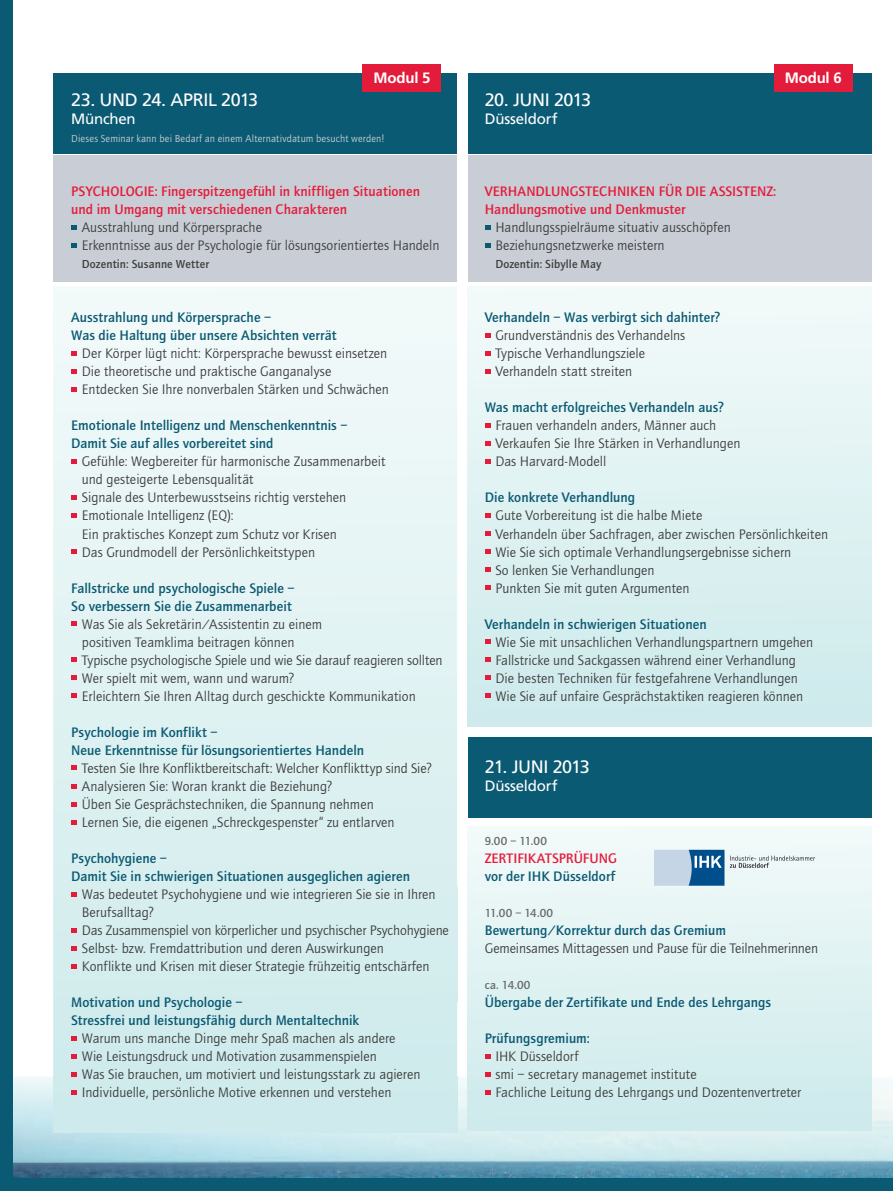
<style>
.page{position:relative;width:893px;height:1191px;background:#fff}
.page>*{position:absolute;margin:0;border:0;box-sizing:border-box;transform-origin:0 0}
.t1{font:18px "Frutiger LT";letter-spacing:-.025em;color:#fff}
.t2{font:15px "Frutiger LT";letter-spacing:-.015em;color:#fff}
.t3{font:700 15px "Frutiger LT";letter-spacing:-.015em;color:#fff}
.t4{font:14.25px/18px "Quay Sans EF";letter-spacing:.005em;color:#3e3e3f}
.t5{font:500 14.25px/18px "Quay Sans EF";letter-spacing:.005em;color:#0b5a73}
.t6{font:500 14.25px/18px "Quay Sans EF";letter-spacing:.005em;color:#e41c3b}
.t7{font:500 12px "Quay Sans EF";letter-spacing:.01em;color:#3e3e3f}
.t8{font:500 12px "Quay Sans EF";letter-spacing:.03em;color:#69696c}
.t9{font:10.5px "Quay Sans EF";letter-spacing:.015em;color:#c9cdd5}
</style>
<div class="page">
<img style="left:13px;top:1076px;width:880px;height:102px">
<div style="left:468px;top:736px;width:404px;height:81px;background:#0b5a73"></div>
<div style="left:468px;top:826px;width:404px;height:250px;background:linear-gradient(to bottom,#f2fafa,#d3eded)"></div>
<div style="left:468px;top:1076px;width:404px;height:54px;background:#cfebec"></div>
<div style="left:468px;top:286px;width:404px;height:440px;background:linear-gradient(to bottom,#f3fafa,#cdeaeb)"></div>
<div style="left:468px;top:156px;width:404px;height:126px;background:#c9cdd5"></div>
<div style="left:468px;top:72px;width:404px;height:81px;background:#0b5a73"></div>
<svg style="left:53px;top:287px;width:404px;height:789px"></svg>
<div style="left:53px;top:1076px;width:404px;height:56px;background:#ceeaec"></div>
<div style="left:409px;top:887px;width:48px;height:114px;background:#d5edee"></div>
<div style="left:53px;top:156px;width:404px;height:126px;background:#c9cdd5"></div>
<div style="left:53px;top:72px;width:404px;height:81px;background:#0b5a73"></div>
<div style="left:0;top:1178px;width:893px;height:13px;background:#0b5a73"></div>
<div style="left:0;top:0;width:13px;height:1191px;background:#0b5a73"></div>
<svg style="left:485px;top:225px;width:6px;height:5px"></svg>
<svg style="left:485px;top:243px;width:6px;height:5px"></svg>
<svg style="left:485px;top:333px;width:6px;height:5px"></svg>
<svg style="left:485px;top:351px;width:6px;height:5px"></svg>
<svg style="left:485px;top:369px;width:6px;height:5px"></svg>
<svg style="left:485px;top:423px;width:6px;height:5px"></svg>
<svg style="left:485px;top:441px;width:6px;height:5px"></svg>
<svg style="left:485px;top:459px;width:6px;height:5px"></svg>
<svg style="left:485px;top:513px;width:6px;height:5px"></svg>
<svg style="left:485px;top:531px;width:6px;height:5px"></svg>
<svg style="left:485px;top:549px;width:6px;height:5px"></svg>
<svg style="left:485px;top:567px;width:6px;height:5px"></svg>
<svg style="left:485px;top:585px;width:6px;height:5px"></svg>
<svg style="left:485px;top:639px;width:6px;height:5px"></svg>
<svg style="left:485px;top:657px;width:6px;height:5px"></svg>
<svg style="left:485px;top:675px;width:6px;height:5px"></svg>
<svg style="left:485px;top:693px;width:6px;height:5px"></svg>
<svg style="left:485px;top:1053px;width:6px;height:5px"></svg>
<svg style="left:485px;top:1071px;width:6px;height:5px"></svg>
<svg style="left:485px;top:1089px;width:6px;height:5px"></svg>
<svg style="left:71px;top:225px;width:6px;height:5px"></svg>
<svg style="left:71px;top:243px;width:6px;height:5px"></svg>
<svg style="left:71px;top:351px;width:6px;height:5px"></svg>
<svg style="left:71px;top:369px;width:6px;height:5px"></svg>
<svg style="left:71px;top:387px;width:6px;height:5px"></svg>
<svg style="left:71px;top:459px;width:6px;height:5px"></svg>
<svg style="left:71px;top:495px;width:6px;height:5px"></svg>
<svg style="left:71px;top:513px;width:6px;height:5px"></svg>
<svg style="left:71px;top:549px;width:6px;height:5px"></svg>
<svg style="left:71px;top:621px;width:6px;height:5px"></svg>
<svg style="left:71px;top:657px;width:6px;height:5px"></svg>
<svg style="left:71px;top:675px;width:6px;height:5px"></svg>
<svg style="left:71px;top:693px;width:6px;height:5px"></svg>
<svg style="left:71px;top:765px;width:6px;height:5px"></svg>
<svg style="left:71px;top:783px;width:6px;height:5px"></svg>
<svg style="left:71px;top:801px;width:6px;height:5px"></svg>
<svg style="left:71px;top:819px;width:6px;height:5px"></svg>
<svg style="left:71px;top:891px;width:6px;height:5px"></svg>
<svg style="left:71px;top:927px;width:6px;height:5px"></svg>
<svg style="left:71px;top:945px;width:6px;height:5px"></svg>
<svg style="left:71px;top:963px;width:6px;height:5px"></svg>
<svg style="left:71px;top:1035px;width:6px;height:5px"></svg>
<svg style="left:71px;top:1053px;width:6px;height:5px"></svg>
<svg style="left:71px;top:1071px;width:6px;height:5px"></svg>
<svg style="left:71px;top:1089px;width:6px;height:5px"></svg>
<div style="left:363px;top:64px;width:78px;height:27px;background:#e41c3b"></div>
<div style="left:774px;top:64px;width:78px;height:27px;background:#e41c3b"></div>
<svg style="left:730px;top:855px;width:85px;height:13px"></svg>
<svg style="left:655px;top:849px;width:69px;height:36px"></svg>
<p class="t3" style="left:373px;top:69px;width:58px">Modul 5</p>
<p class="t3" style="left:785px;top:69px;width:58px">Modul 6</p>
<p class="t1" style="left:71px;top:89px;width:188px">23. UND 24. APRIL 2013</p>
<p class="t2" style="left:71px;top:110px;width:66px">München</p>
<p class="t9" style="left:71px;top:133px;width:315px">Dieses Seminar kann bei Bedarf an einem Alternativdatum besucht werden!</p>
<p class="t6" style="left:71px;top:183px;width:350px">PSYCHOLOGIE: Fingerspitzengefühl in kniffligen Situationen und im Umgang mit verschiedenen Charakteren</p>
<p class="t4" style="left:82px;top:219px;width:359px">Ausstrahlung und Körpersprache<br>Erkenntnisse aus der Psychologie für lösungsorientiertes Handeln</p>
<p class="t7" style="left:82px;top:258px;width:129px">Dozentin: Susanne Wetter</p>
<p class="t5" style="left:71px;top:309px;width:267px">Ausstrahlung und Körpersprache –<br>Was die Haltung über unsere Absichten verrät</p>
<p class="t4" style="left:82px;top:345px;width:308px">Der Körper lügt nicht: Körpersprache bewusst einsetzen<br>Die theoretische und praktische Ganganalyse<br>Entdecken Sie Ihre nonverbalen Stärken und Schwächen</p>
<p class="t5" style="left:71px;top:417px;width:278px">Emotionale Intelligenz und Menschenkenntnis –<br>Damit Sie auf alles vorbereitet sind</p>
<p class="t4" style="left:82px;top:453px;width:305px">Gefühle: Wegbereiter für harmonische Zusammenarbeit und gesteigerte Lebensqualität<br>Signale des Unterbewusstseins richtig verstehen Emotionale Intelligenz (EQ):<br>Ein praktisches Konzept zum Schutz vor Krisen<br>Das Grundmodell der Persönlichkeitstypen</p>
<p class="t5" style="left:71px;top:579px;width:225px">Fallstricke und psychologische Spiele –<br>So verbessern Sie die Zusammenarbeit</p>
<p class="t4" style="left:82px;top:615px;width:362px">Was Sie als Sekretärin/Assistentin zu einem<br>positiven Teamklima beitragen können<br>Typische psychologische Spiele und wie Sie darauf reagieren sollten Wer spielt mit wem, wann und warum?<br>Erleichtern Sie Ihren Alltag durch geschickte Kommunikation</p>
<p class="t5" style="left:71px;top:723px;width:294px">Psychologie im Konflikt –<br>Neue Erkenntnisse für lösungsorientiertes Handeln</p>
<p class="t4" style="left:82px;top:759px;width:351px">Testen Sie Ihre Konfliktbereitschaft: Welcher Konflikttyp sind Sie?<br>Analysieren Sie: Woran krankt die Beziehung?<br>Üben Sie Gesprächstechniken, die Spannung nehmen<br>Lernen Sie, die eigenen „Schreckgespenster“ zu entlarven</p>
<p class="t5" style="left:71px;top:849px;width:340px">Psychohygiene –<br>Damit Sie in schwierigen Situationen ausgeglichen agieren</p>
<p class="t4" style="left:82px;top:885px;width:369px">Was bedeutet Psychohygiene und wie integrieren Sie sie in Ihren Berufsalltag?<br>Das Zusammenspiel von körperlicher und psychischer Psychohygiene Selbst- bzw. Fremdattribution und deren Auswirkungen<br>Konflikte und Krisen mit dieser Strategie frühzeitig entschärfen</p>
<p class="t5" style="left:71px;top:993px;width:289px">Motivation und Psychologie –<br>Stressfrei und leistungsfähig durch Mentaltechnik</p>
<p class="t4" style="left:82px;top:1029px;width:340px">Warum uns manche Dinge mehr Spaß machen als andere<br>Wie Leistungsdruck und Motivation zusammenspielen<br>Was Sie brauchen, um motiviert und leistungsstark zu agieren Individuelle, persönliche Motive erkennen und verstehen</p>
<p class="t1" style="left:485px;top:89px;width:108px">20. JUNI 2013</p>
<p class="t2" style="left:485px;top:110px;width:74px">Düsseldorf</p>
<p class="t6" style="left:485px;top:183px;width:293px">VERHANDLUNGSTECHNIKEN FÜR DIE ASSISTENZ:<br>Handlungsmotive und Denkmuster</p>
<p class="t4" style="left:495px;top:219px;width:237px">Handlungsspielräume situativ ausschöpfen<br>Beziehungsnetzwerke meistern</p>
<p class="t7" style="left:495px;top:258px;width:107px">Dozentin: Sibylle May</p>
<p class="t5" style="left:485px;top:309px;width:237px">Verhandeln – Was verbirgt sich dahinter?</p>
<p class="t4" style="left:495px;top:327px;width:191px">Grundverständnis des Verhandelns<br>Typische Verhandlungsziele<br>Verhandeln statt streiten</p>
<p class="t5" style="left:485px;top:399px;width:241px">Was macht erfolgreiches Verhandeln aus?</p>
<p class="t4" style="left:495px;top:417px;width:246px">Frauen verhandeln anders, Männer auch<br>Verkaufen Sie Ihre Stärken in Verhandlungen<br>Das Harvard-Modell</p>
<p class="t5" style="left:485px;top:489px;width:152px">Die konkrete Verhandlung</p>
<p class="t4" style="left:495px;top:507px;width:334px">Gute Vorbereitung ist die halbe Miete<br>Verhandeln über Sachfragen, aber zwischen Persönlichkeiten Wie Sie sich optimale Verhandlungsergebnisse sichern<br>So lenken Sie Verhandlungen<br>Punkten Sie mit guten Argumenten</p>
<p class="t5" style="left:485px;top:615px;width:223px">Verhandeln in schwierigen Situationen</p>
<p class="t4" style="left:495px;top:633px;width:319px">Wie Sie mit unsachlichen Verhandlungspartnern umgehen Fallstricke und Sackgassen während einer Verhandlung Die besten Techniken für festgefahrene Verhandlungen Wie Sie auf unfaire Gesprächstaktiken reagieren können</p>
<p class="t1" style="left:485px;top:755px;width:106px">21. JUNI 2013</p>
<p class="t2" style="left:485px;top:776px;width:74px">Düsseldorf</p>
<p class="t8" style="left:485px;top:834px;width:64px">9.00 – 11.00</p>
<p class="t6" style="left:485px;top:849px;width:134px">ZERTIFIKATSPRÜFUNG</p>
<p class="t5" style="left:485px;top:867px;width:132px">vor der IHK Düsseldorf</p>
<p class="t8" style="left:485px;top:906px;width:70px">11.00 – 14.00</p>
<p class="t5" style="left:485px;top:921px;width:243px">Bewertung/Korrektur durch das Gremium</p>
<p class="t4" style="left:485px;top:939px;width:335px">Gemeinsames Mittagessen und Pause für die Teilnehmerinnen</p>
<p class="t8" style="left:485px;top:978px;width:47px">ca. 14.00</p>
<p class="t5" style="left:485px;top:993px;width:288px">Übergabe der Zertifikate und Ende des Lehrgangs</p>
<p class="t5" style="left:485px;top:1029px;width:107px">Prüfungsgremium:</p>
<p class="t4" style="left:495px;top:1047px;width:307px">IHK Düsseldorf<br>smi – secretary managemet institute<br>Fachliche Leitung des Lehrgangs und Dozentenvertreter</p>
</div>
